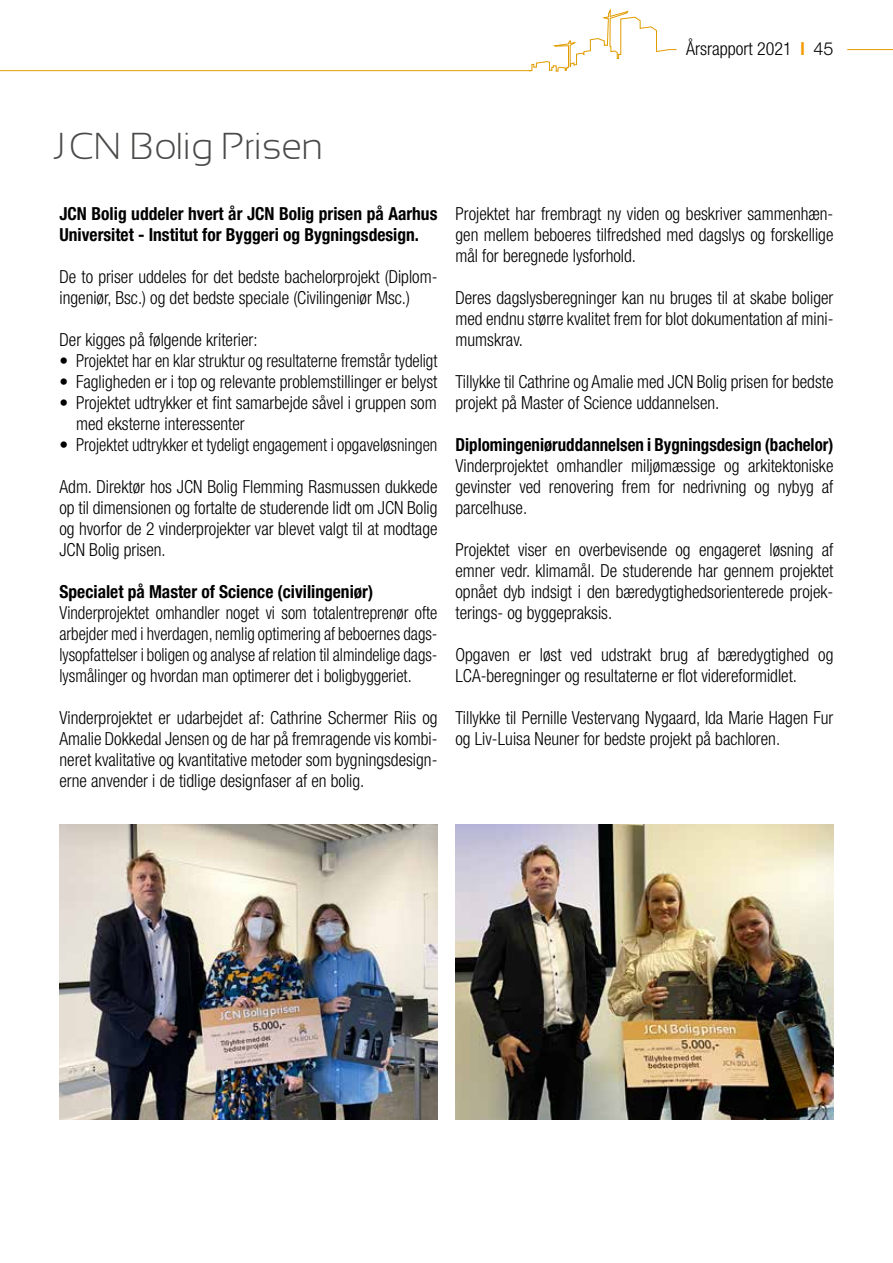
<style>
.page{position:relative;width:893px;height:1263px;background:#fff}
.page>*{position:absolute;margin:0;border:0;box-sizing:border-box;transform-origin:0 0}
.t1{font:300 37.5px "Sansation";color:#4a4a49}
.t2{font:300 condensed 18px/21px "Helvetica Neue LT Std";color:#000;text-align:justify}
.t3{font:300 condensed 18px/21px "Helvetica Neue LT Std";color:#000;text-align:justify;scale:.94 1}
.t4{font:700 condensed 18px/21px "Helvetica Neue LT Std";color:#000}
.t5{font:700 condensed 18px "Helvetica Neue LT Std";color:#000;scale:.94 1}
.s1{font-weight:700;color:#f59a00}
.s2{font-stretch:normal}
</style>
<div class="page">
<hr style="left:0;top:70px;width:531px;height:1px;background:#e19c00">
<svg style="left:528px;top:9px;width:148px;height:63px"></svg>
<hr style="left:847px;top:49px;width:46px;height:1px;background:#e19c00">
<img style="left:60px;top:825px;width:377px;height:294px">
<img style="left:455px;top:825px;width:378px;height:294px">
<p class="t2" style="left:686px;top:38px;width:149px">Årsrapport 2021 <span class="s1">l</span> <span class="s2">45</span></p>
<h1 class="t1" style="left:60px;top:126px;width:268px">JCN Bolig Prisen</h1>
<p class="t4" style="left:60px;top:203px;width:379px">JCN Bolig uddeler hvert år JCN Bolig prisen på Aarhus<br>Universitet - Institut for Byggeri og Bygningsdesign.</p>
<p class="t2" style="left:60px;top:266px;width:379px">De to priser uddeles for det bedste bachelorprojekt (Diplom&shy;ingeniør, Bsc.) og det bedste speciale (Civilingeniør Msc.)</p>
<p class="t2" style="left:60px;top:329px;width:200px">Der kigges på følgende kriterier:</p>
<p class="t2" style="left:60px;top:350px;width:379px">• Projektet har en klar struktur og resultaterne fremstår tydeligt</p>
<p class="t2" style="left:60px;top:371px;width:379px">• Fagligheden er i top og relevante problemstillinger er belyst</p>
<p class="t2" style="left:76px;top:392px;width:362px;text-indent:-16px">• Projektet udtrykker et fint samarbejde såvel i gruppen som med eksterne interessenter</p>
<p class="t2" style="left:60px;top:434px;width:379px">• Projektet udtrykker et tydeligt engagement i opgaveløsningen</p>
<p class="t2" style="left:60px;top:476px;width:379px">Adm. Direktør hos JCN Bolig Flemming Rasmussen dukkede op til dimensionen og fortalte de studerende lidt om JCN Bolig og hvorfor de 2 vinderprojekter var blevet valgt til at modtage JCN Bolig prisen.</p>
<p class="t4" style="left:60px;top:581px;width:315px">Specialet på Master of Science (civilingeniør)</p>
<p class="t3" style="left:60px;top:602px;width:404px">Vinderprojektet omhandler noget vi som totalentreprenør ofte arbejder med i hverdagen, nemlig optimering af beboernes dags&shy;lysopfattelser i boligen og analyse af relation til almindelige dags&shy;lysmålinger og hvordan man optimerer det i boligbyggeriet.</p>
<p class="t2" style="left:60px;top:707px;width:379px">Vinderprojektet er udarbejdet af: Cathrine Schermer Riis og Amalie Dokkedal Jensen og de har på fremragende vis kombi&shy;neret kvalitative og kvantitative metoder som bygningsdesign&shy;erne anvender i de tidlige designfaser af en bolig.</p>
<p class="t2" style="left:455px;top:203px;width:379px">Projektet har frembragt ny viden og beskriver sammenhæn&shy;gen mellem beboeres tilfredshed med dagslys og forskellige mål for beregnede lysforhold.</p>
<p class="t2" style="left:455px;top:287px;width:379px">Deres dagslysberegninger kan nu bruges til at skabe boliger med endnu større kvalitet frem for blot dokumentation af mini&shy;mumskrav.</p>
<p class="t2" style="left:455px;top:371px;width:379px">Tillykke til Cathrine og Amalie med JCN Bolig prisen for bedste projekt på Master of Science uddannelsen.</p>
<p class="t5" style="left:455px;top:434px;width:404px">Diplomingeniøruddannelsen i Bygningsdesign (bachelor)</p>
<p class="t2" style="left:455px;top:455px;width:379px">Vinderprojektet omhandler miljømæssige og arkitektoniske gevinster ved renovering frem for nedrivning og nybyg af parcelhuse.</p>
<p class="t2" style="left:455px;top:539px;width:379px">Projektet viser en overbevisende og engageret løsning af emner vedr. klimamål. De studerende har gennem projektet opnået dyb indsigt i den bæredygtighedsorienterede projek&shy;terings- og byggepraksis.</p>
<p class="t2" style="left:455px;top:644px;width:379px">Opgaven er løst ved udstrakt brug af bæredygtighed og<br>LCA-beregninger og resultaterne er flot videreformidlet.</p>
<p class="t2" style="left:455px;top:707px;width:379px">Tillykke til Pernille Vestervang Nygaard, Ida Marie Hagen Fur og Liv-Luisa Neuner for bedste projekt på bachloren.</p>
</div>
